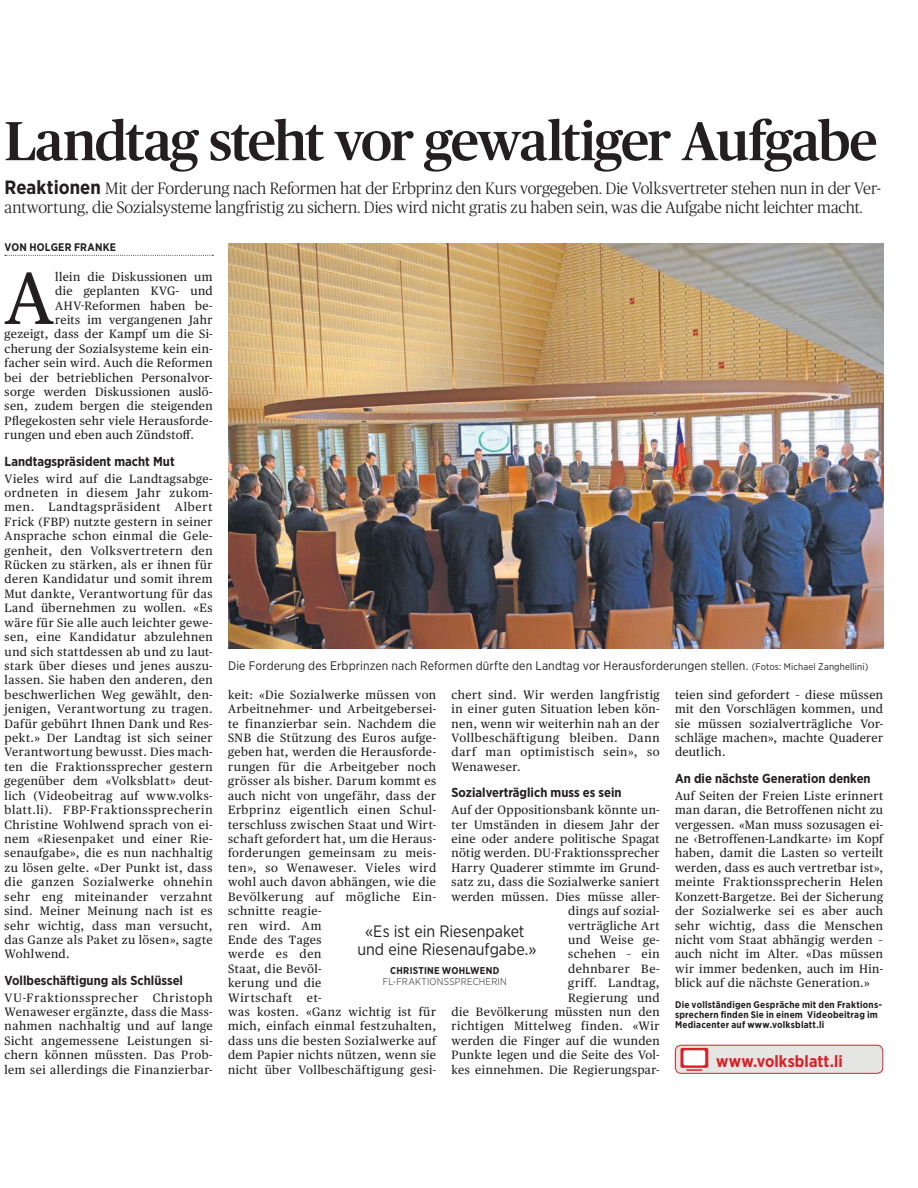
<style>
.page{position:relative;width:918px;height:1188px;background:#fff}
.page>*{position:absolute;margin:0;border:0;box-sizing:border-box;transform-origin:0 0}
.t1{font:74.55px "Publico Text";color:#231f20}
.t2{font:500 54.9px "Publico";letter-spacing:-.03em;color:#231f20}
.t3{font:300 16.5px/19.2px "Publico";color:#231f20}
.t4{font:16.5px/17.9px "Gotham Narrow";color:#231f20;text-align:center}
.t5{font:700 16.5px "Gotham Narrow";letter-spacing:.005em;color:#da2128}
.t6{font:700 13.05px "Gotham Narrow";color:#231f20}
.t7{font:12.3px "Gotham Narrow";letter-spacing:.01em;color:#231f20}
.t8{font:12.15px/14.4px "Publico Text";letter-spacing:.04em;color:#231f20;text-align:justify}
.t9{font:12.15px "Publico Text";letter-spacing:.02em;color:#231f20}
.t10{font:700 10.95px "Gotham Narrow";letter-spacing:.02em;color:#231f20}
.t11{font:300 9.9px "Gotham Narrow";letter-spacing:.02em;color:#231f20}
.t12{font:700 9.9px "Gotham Narrow";letter-spacing:.03em;color:#231f20}
.t13{font:700 9.6px/10.4px "Gotham Narrow";letter-spacing:.025em;color:#231f20}
.s1{font-family:"Gotham Narrow";font-weight:700;font-size:19.2px}
.s2{font-size:9.6px}
</style>
<div class="page">
<svg style="left:5px;top:255px;width:208px;height:1px"></svg>
<img style="left:228px;top:243px;width:655px;height:405px">
<div style="left:675px;top:1045px;width:208px;height:28px;background:#e5e5e4;border-radius:6px"></div>
<div style="left:675px;top:1045px;width:208px;height:29px;border:1px solid #da2128;border-radius:6px"></div>
<svg style="left:680px;top:1048px;width:28px;height:20px"></svg>
<div style="left:684px;top:1050px;width:21px;height:15px;background:#fff;border-radius:2px"></div>
<svg style="left:686px;top:1069px;width:16px;height:2px"></svg>
<h2 class="t2" style="left:5px;top:118px;width:874px">Landtag steht vor gewaltiger Aufgabe</h2>
<p class="t3" style="left:5px;top:179px;width:878px"><span class="s1">Reaktionen</span> Mit der Forderung nach Reformen hat der Erbprinz den Kurs vorgegeben. Die Volksvertreter stehen nun in der Ver&shy;antwortung, die Sozialsysteme langfristig zu sichern. Dies wird nicht gratis zu haben sein, was die Aufgabe nicht leichter macht.</p>
<p class="t10" style="left:5px;top:243px;width:113px">VON HOLGER FRANKE</p>
<h1 class="t1" style="left:5px;top:266px;width:51px">A</h1>
<p class="t8" style="left:55px;top:270px;width:159px">llein die Diskussionen um</p>
<p class="t9" style="left:55px;top:286px;width:159px">die geplanten KVG- und</p>
<p class="t8" style="left:55px;top:299px;width:159px">AHV-Reformen haben be-</p>
<p class="t8" style="left:55px;top:313px;width:159px">reits im vergangenen Jahr</p>
<p class="t8" style="left:5px;top:328px;width:210px">gezeigt, dass der Kampf um die Si-</p>
<p class="t8" style="left:5px;top:342px;width:210px">cherung der Sozialsysteme kein ein-</p>
<p class="t8" style="left:5px;top:357px;width:210px">facher sein wird. Auch die Reformen</p>
<p class="t8" style="left:5px;top:371px;width:210px">bei der betrieblichen Personalvor-</p>
<p class="t9" style="left:5px;top:387px;width:210px">sorge werden Diskussionen auslö-</p>
<p class="t8" style="left:5px;top:400px;width:210px">sen, zudem bergen die steigenden</p>
<p class="t8" style="left:5px;top:414px;width:210px">Pflegekosten sehr viele Herausforde-</p>
<p class="t8" style="left:5px;top:429px;width:191px">rungen und eben auch Zündstoff.</p>
<p class="t6" style="left:5px;top:456px;width:172px">Landtagspräsident macht Mut</p>
<p class="t8" style="left:5px;top:472px;width:210px">Vieles wird auf die Landtagsabge&shy;ordneten in diesem Jahr zukom&shy;men. Landtagspräsident Albert Frick (FBP) nutzte gestern in seiner Ansprache schon einmal die Gele&shy;genheit, den Volksvertretern den Rücken zu stärken, als er ihnen für deren Kandidatur und somit ihrem Mut dankte, Verantwortung für das Land übernehmen zu wollen. «Es wäre für Sie alle auch leichter gewe&shy;sen, eine Kandidatur abzulehnen und sich stattdessen ab und zu laut&shy;stark über dieses und jenes auszu&shy;lassen. Sie haben den anderen, den beschwerlichen Weg gewählt, den&shy;jenigen, Verantwortung zu tragen.<br>Dafür gebührt Ihnen Dank und Res&shy;pekt.» Der Landtag ist sich seiner Verantwortung bewusst. Dies mach&shy;ten die Fraktionssprecher gestern gegenüber dem «Volksblatt» deut&shy;lich (Videobeitrag auf www.volks&shy;blatt.li). FBP-Fraktionssprecherin Christine Wohlwend sprach von ei&shy;nem «Riesenpaket und einer Rie&shy;senaufgabe», die es nun nachhaltig zu lösen gelte. «Der Punkt ist, dass die ganzen Sozialwerke ohnehin sehr eng miteinander verzahnt sind. Meiner Meinung nach ist es sehr wichtig, dass man versucht, das Ganze als Paket zu lösen», sagte Wohlwend.</p>
<p class="t6" style="left:5px;top:975px;width:180px">Vollbeschäftigung als Schlüssel</p>
<p class="t8" style="left:5px;top:991px;width:210px">VU-Fraktionssprecher Christoph Wenaweser ergänzte, dass die Mass&shy;nahmen nachhaltig und auf lange Sicht angemessene Leistungen si&shy;chern können müssten. Das Prob&shy;lem sei allerdings die Finanzierbar-</p>
<p class="t7" style="left:228px;top:661px;width:642px">Die Forderung des Erbprinzen nach Reformen dürfte den Landtag vor Herausforderungen stellen. <span class="s2">(Fotos: Michael Zanghellini)</span></p>
<p class="t8" style="left:228px;top:688px;width:210px;text-align:left">keit: «Die Sozialwerke müssen von<br>Arbeitnehmer- und Arbeitgebersei&shy;te finanzierbar sein. Nachdem die<br>SNB die Stützung des Euros aufge&shy;geben hat, werden die Herausforde&shy;rungen für die Arbeitgeber noch grösser als bisher. Darum kommt es auch nicht von ungefähr, dass der<br>Erbprinz eigentlich einen Schul&shy;terschluss zwischen Staat und Wirt&shy;schaft gefordert hat, um die Heraus&shy;forderungen gemeinsam zu meis&shy;ten», so Wenaweser. Vieles wird wohl auch davon abhängen, wie die<br>Bevölkerung auf mögliche Ein&shy;schnitte reagie-<br>ren wird. Am<br>Ende des Tages<br>werde es den<br>Staat, die Bevöl-<br>kerung und die<br>Wirtschaft et-<br>was kosten. «Ganz wichtig ist für mich, einfach einmal festzuhalten, dass uns die besten Sozialwerke auf dem Papier nichts nützen, wenn sie nicht über Vollbeschäftigung gesi-</p>
<p class="t8" style="left:452px;top:688px;width:210px">chert sind. Wir werden langfristig in einer guten Situation leben kön&shy;nen, wenn wir weiterhin nah an der Vollbeschäftigung bleiben. Dann darf man optimistisch sein», so Wenaweser.</p>
<p class="t8" style="left:675px;top:688px;width:210px">teien sind gefordert – diese müssen mit den Vorschlägen kommen, und sie müssen sozialverträgliche Vor&shy;schläge machen», machte Quaderer deutlich.</p>
<p class="t6" style="left:675px;top:774px;width:197px">An die nächste Generation denken</p>
<p class="t8" style="left:675px;top:789px;width:210px">Auf Seiten der Freien Liste erinnert man daran, die Betroffenen nicht zu vergessen. «Man muss sozusagen ei&shy;ne ‹Betroffenen-Landkarte› im Kopf haben, damit die Lasten so verteilt werden, dass es auch vertretbar ist», meinte Fraktionssprecherin Helen Konzett-Bargetze. Bei der Sicherung der Sozialwerke sei es aber auch sehr wichtig, dass die Menschen nicht vom Staat abhängig werden – auch nicht im Alter. «Das müssen wir immer bedenken, auch im Hin&shy;blick auf die nächste Generation.»</p>
<p class="t13" style="left:675px;top:1000px;width:208px">Die vollständigen Gespräche mit den Fraktions&shy;sprechern finden Sie in einem Videobeitrag im<br>Mediacenter auf www.volksblatt.li</p>
<p class="t6" style="left:452px;top:788px;width:172px">Sozialverträglich muss es sein</p>
<p class="t8" style="left:452px;top:804px;width:210px;text-align:right">Auf der Oppositionsbank könnte un&shy;ter Umständen in diesem Jahr der eine oder andere politische Spagat nötig werden. DU-Fraktionssprecher<br>Harry Quaderer stimmte im Grund&shy;satz zu, dass die Sozialwerke saniert werden müssen. Dies müsse aller&shy;dings auf sozial-<br>verträgliche Art<br>und Weise ge-<br>schehen – ein<br>dehnbarer Be-<br>griff. Landtag,<br>Regierung und<br>die Bevölkerung müssten nun den richtigen Mittelweg finden. «Wir werden die Finger auf die wunden<br>Punkte legen und die Seite des Vol&shy;kes einnehmen. Die Regierungspar-</p>
<h3 class="t4" style="left:357px;top:923px;width:181px">«Es ist ein Riesenpaket und eine Riesenaufgabe.»</h3>
<p class="t12" style="left:390px;top:967px;width:111px">CHRISTINE WOHLWEND</p>
<p class="t11" style="left:383px;top:978px;width:126px">FL-FRAKTIONSSPRECHERIN</p>
<h3 class="t5" style="left:716px;top:1055px;width:128px">www.volksblatt.li</h3>
</div>
